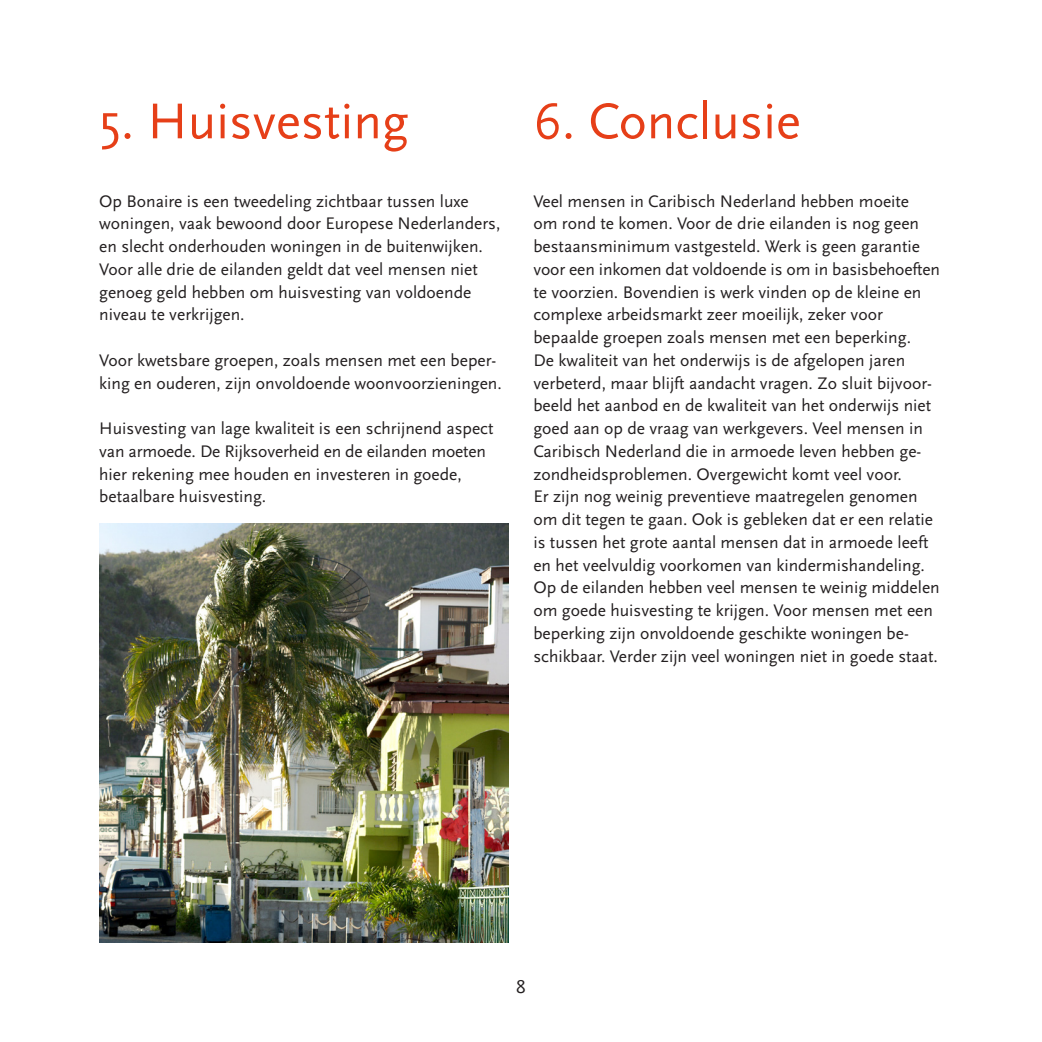
<style>
.page{position:relative;width:1042px;height:1042px;background:#fff}
.page>*{position:absolute;margin:0;border:0;box-sizing:border-box;transform-origin:0 0}
.t1{font:52.5px "Scala Sans";color:#e63f18}
.t2{font:19.25px "Scala Sans";color:#231f20}
.t3{font:17.5px/22.8px "Scala Sans";color:#231f20}
</style>
<div class="page">
<img style="left:99px;top:523px;width:409px;height:420px">
<h1 class="t1" style="left:99px;top:93px;width:311px">5. Huisvesting</h1>
<p class="t3" style="left:99px;top:190px;width:403px">Op Bonaire is een tweedeling zichtbaar tussen luxe woningen, vaak bewoond door Europese Nederlanders, en slecht onderhouden woningen in de buitenwijken.<br>Voor alle drie de eilanden geldt dat veel mensen niet genoeg geld hebben om huisvesting van voldoende niveau te verkrijgen.</p>
<p class="t3" style="left:99px;top:349px;width:404px">Voor kwetsbare groepen, zoals mensen met een beper&shy;king en ouderen, zijn onvoldoende woonvoorzieningen.</p>
<p class="t3" style="left:99px;top:417px;width:396px">Huisvesting van lage kwaliteit is een schrijnend aspect van armoede. De Rijksoverheid en de eilanden moeten hier rekening mee houden en investeren in goede, betaalbare huisvesting.</p>
<h1 class="t1" style="left:533px;top:93px;width:269px">6. Conclusie</h1>
<p class="t3" style="left:533px;top:190px;width:408px">Veel mensen in Caribisch Nederland hebben moeite<br>om rond te komen. Voor de drie eilanden is nog geen bestaansminimum vastgesteld. Werk is geen garantie voor een inkomen dat voldoende is om in basisbehoeften te voorzien. Bovendien is werk vinden op de kleine en complexe arbeidsmarkt zeer moeilijk, zeker voor bepaalde groepen zoals mensen met een beperking.<br>De kwaliteit van het onderwijs is de afgelopen jaren verbeterd, maar blijft aandacht vragen. Zo sluit bijvoor&shy;beeld het aanbod en de kwaliteit van het onderwijs niet goed aan op de vraag van werkgevers. Veel mensen in Caribisch Nederland die in armoede leven hebben ge&shy;zondheidsproblemen. Overgewicht komt veel voor.<br>Er zijn nog weinig preventieve maatregelen genomen om dit tegen te gaan. Ook is gebleken dat er een relatie is tussen het grote aantal mensen dat in armoede leeft en het veelvuldig voorkomen van kindermishandeling.<br>Op de eilanden hebben veel mensen te weinig middelen om goede huisvesting te krijgen. Voor mensen met een beperking zijn onvoldoende geschikte woningen be&shy;schikbaar. Verder zijn veel woningen niet in goede staat.</p>
<p class="t2" style="left:516px;top:976px;width:11px">8</p>
</div>
